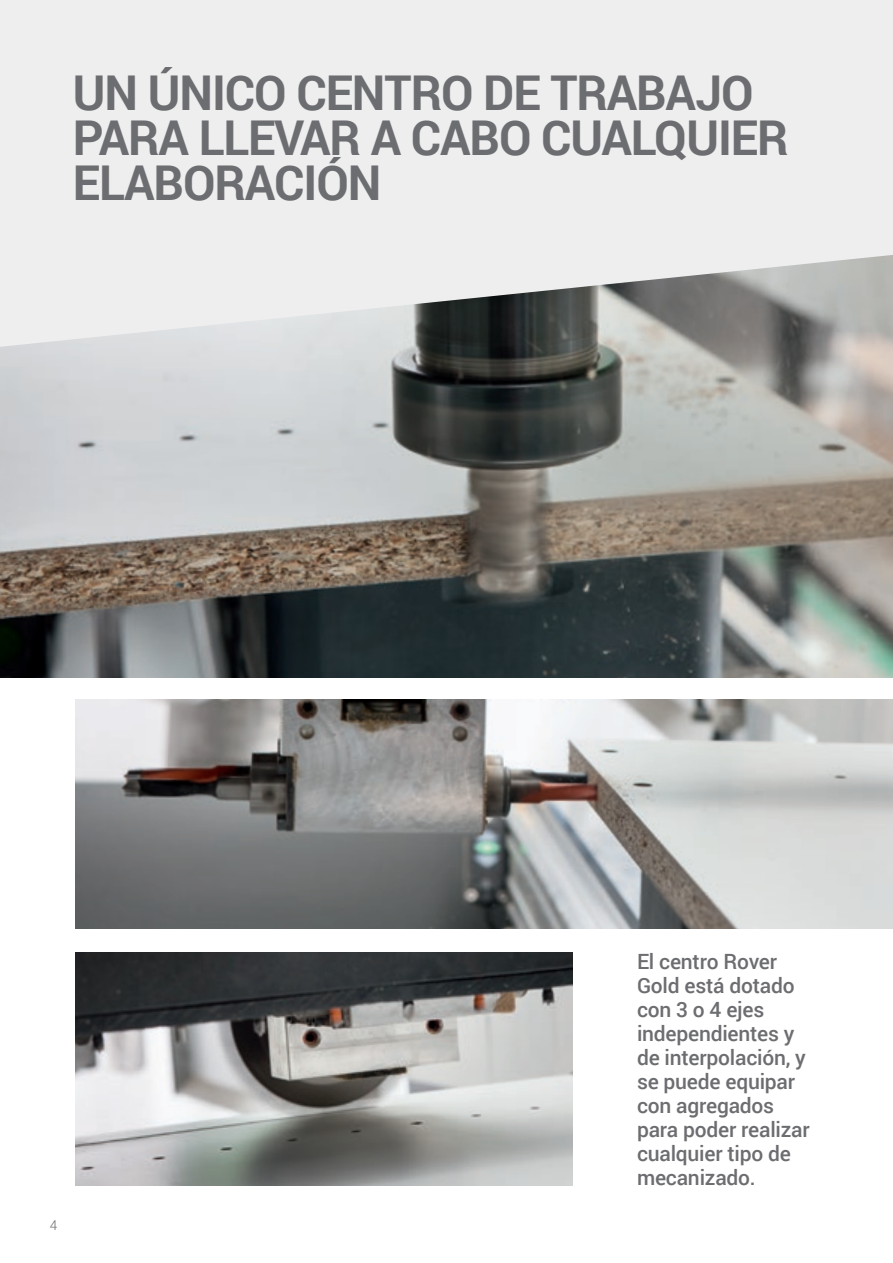
<style>
.page{position:relative;width:893px;height:1263px;background:#fff}
.page>*{position:absolute;margin:0;border:0;box-sizing:border-box;transform-origin:0 0}
._1_TITOLO_GRIGIO{font:700 48px/45px "Roboto";letter-spacing:-.02em;color:#6c6d70}
.t1{font:500 21px/24px "Roboto";letter-spacing:-.01em;color:#6c6d70}
.t2{font:300 13.5px "Roboto";color:#6c6d70}
</style>
<div class="page">
<img style="left:0;top:347px;width:893px;height:330px">
<svg style="left:0;top:0;width:893px;height:347px;background:#e1e1e2"></svg>
<img style="left:76px;top:952px;width:496px;height:233px">
<img style="left:75px;top:699px;width:818px;height:229px">
<p class="_1_TITOLO_GRIGIO" style="left:73px;top:69px;width:717px">UN ÚNICO CENTRO DE TRABAJO<br>PARA LLEVAR A CABO CUALQUIER<br>ELABORACIÓN</p>
<p class="t2" style="left:50px;top:1215px;width:9px">4</p>
<p class="t1" style="left:637px;top:949px;width:174px">El centro Rover<br>Gold está dotado con 3 o 4 ejes independientes y de interpolación, y se puede equipar con agregados para poder realizar cualquier tipo de mecanizado.</p>
</div>
